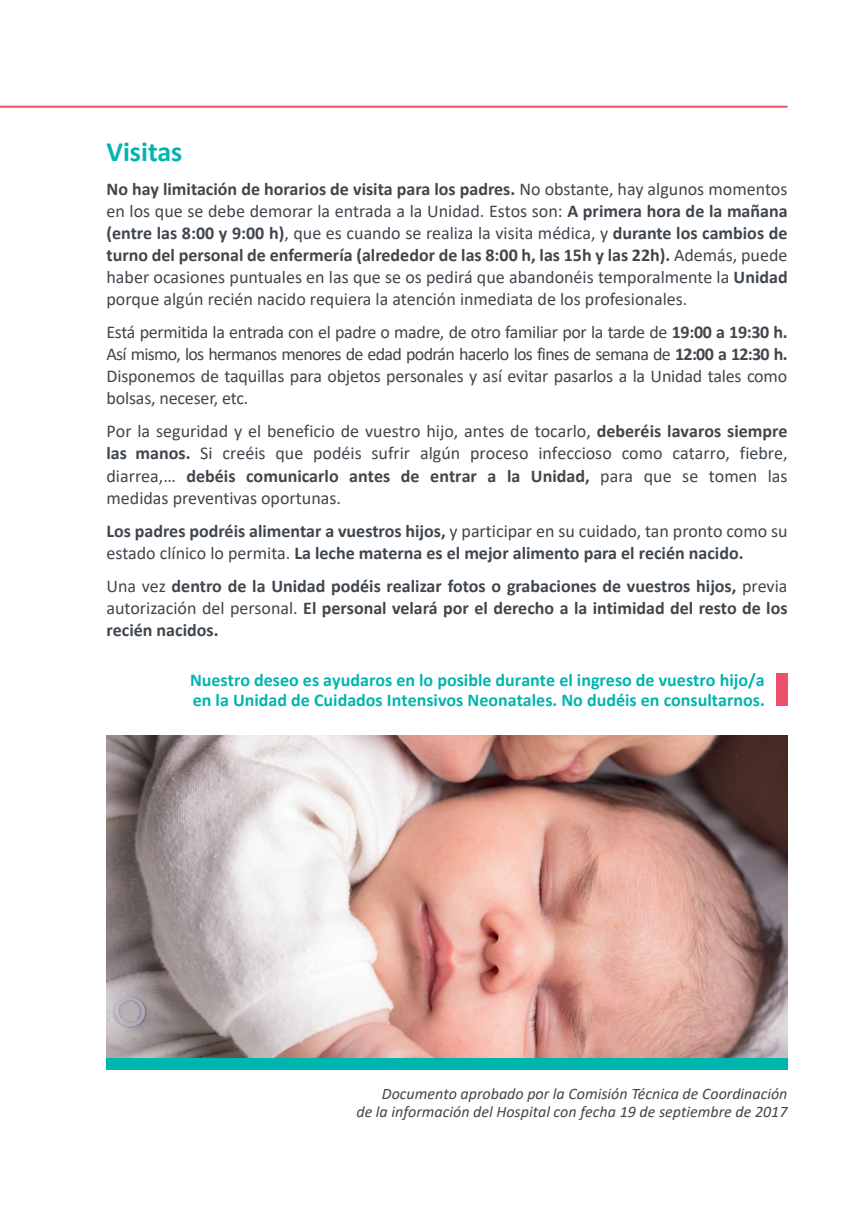
<style>
.page{position:relative;width:868px;height:1208px;background:#fff}
.page>*{position:absolute;margin:0;border:0;box-sizing:border-box;transform-origin:0 0}
.t1{font:700 28px "Calibri";color:#00b5ae}
.t2{font:18px/22px "Calibri";color:#3f464d;text-align:justify}
.t3{font:700 18px/22px "Calibri";color:#3f464d}
.t4{font:700 18px/20px "Calibri";color:#00b5ae}
.t5{font:italic 16px/18px "Calibri";color:#3f464d;text-align:right}
.s1{font-weight:700}
.s2{font-weight:400}
</style>
<div class="page">
<img style="left:106px;top:735px;width:681px;height:322px">
<hr style="left:0;top:106px;width:787px;height:2px;background:#ef5069">
<div style="left:106px;top:1057px;width:681px;height:12px;background:#00b5ae"></div>
<div style="left:775px;top:673px;width:12px;height:32px;background:#ef5069"></div>
<h1 class="t1" style="left:106px;top:132px;width:77px">Visitas</h1>
<p class="t2" style="left:106px;top:177px;width:682px"><span class="s1">No hay limitación de horarios de visita para los padres.</span> No obstante, hay algunos momentos en los que se debe demorar la entrada a la Unidad. Estos son: <span class="s1">A primera hora de la mañana (entre las 8:00 y 9:00 h)</span>, que es cuando se realiza la visita médica, y <span class="s1">durante los cambios de turno del personal de enfermería (alrededor de las 8:00 h, las 15h y las 22h).</span> Además, puede haber ocasiones puntuales en las que se os pedirá que abandonéis temporalmente la <span class="s1">Unidad </span>porque algún recién nacido requiera la atención inmediata de los profesionales.</p>
<p class="t2" style="left:106px;top:320px;width:682px">Está permitida la entrada con el padre o madre, de otro familiar por la tarde de <span class="s1">19:00 a 19:30 h.<br></span>Así mismo, los hermanos menores de edad podrán hacerlo los fines de semana de <span class="s1">12:00 a 12:30 h.<br></span>Disponemos de taquillas para objetos personales y así evitar pasarlos a la Unidad tales como bolsas, neceser, etc.</p>
<p class="t2" style="left:106px;top:420px;width:682px">Por la seguridad y el beneficio de vuestro hijo, antes de tocarlo, <span class="s1">deberéis lavaros siempre las manos.</span> Si creéis que podéis sufrir algún proceso infeccioso como catarro, fiebre, diarrea,… <span class="s1">debéis comunicarlo antes de entrar a la Unidad,</span> para que se tomen las medidas preventivas oportunas.</p>
<p class="t3" style="left:106px;top:519px;width:682px">Los padres podréis alimentar a vuestros hijos, <span class="s2">y participar en su cuidado, tan pronto como su estado clínico lo permita.</span> La leche materna es el mejor alimento para el recién nacido.</p>
<p class="t3" style="left:106px;top:575px;width:682px;text-align:justify"><span class="s2">Una vez</span> dentro de la Unidad podéis realizar fotos o grabaciones de vuestros hijos, <span class="s2">previa autorización del personal.</span> El personal velará por el derecho a la intimidad del resto de los recién nacidos.</p>
<p class="t4" style="left:190px;top:669px;width:576px">Nuestro deseo es ayudaros en lo posible durante el ingreso de vuestro hijo/a en la Unidad de Cuidados Intensivos Neonatales. No dudéis en consultarnos.</p>
<p class="t5" style="left:356px;top:1084px;width:432px">Documento aprobado por la Comisión Técnica de Coordinación<br>de la información del Hospital con fecha 19 de septiembre de 2017</p>
</div>
